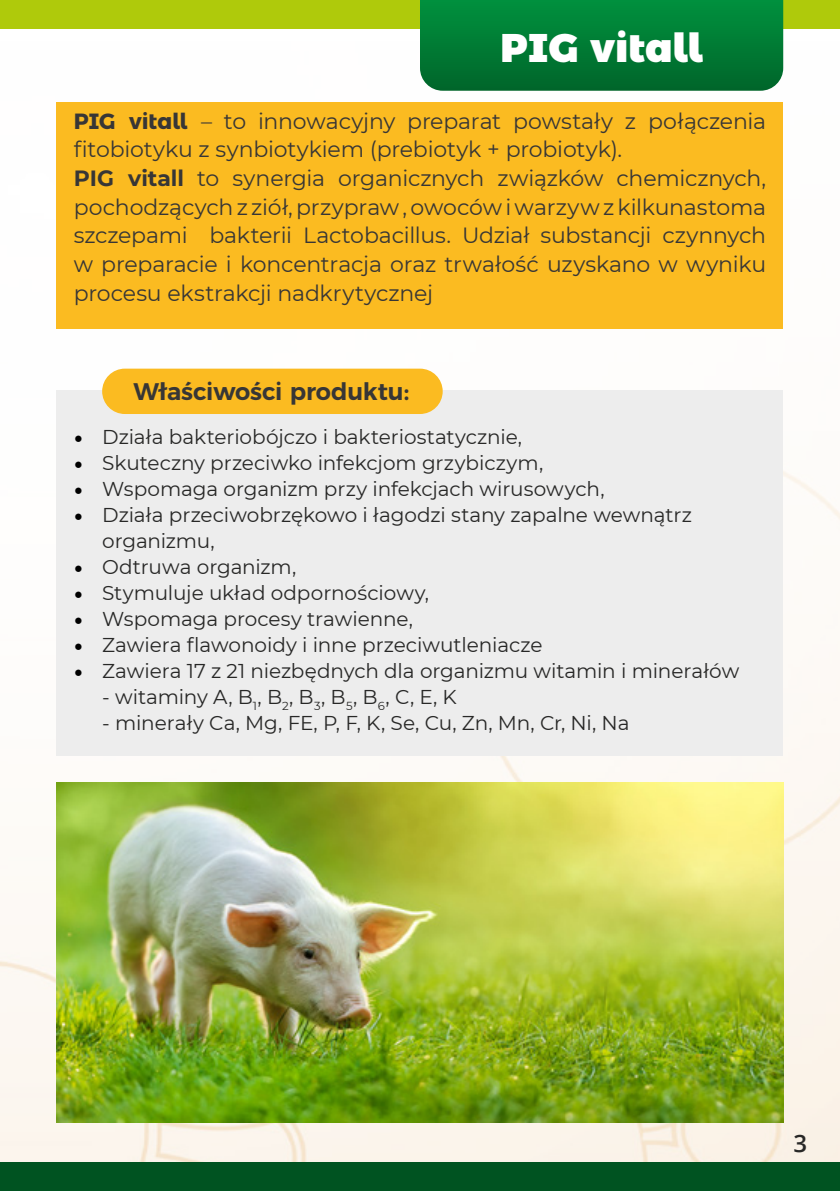
<style>
.page{position:relative;width:840px;height:1191px;background:#fff}
.page>*{position:absolute;margin:0;border:0;box-sizing:border-box;transform-origin:0 0}
.t1{font:900 40px "Montserrat Alternates";color:#fff}
.t2{font:600 24px "Montserrat";letter-spacing:-.005em;color:#373636}
.t3{font:600 24px "Open Sans";color:#282827}
.t4{font:22px/28.6px "Montserrat";letter-spacing:-.005em;color:#373636}
.t5{font:20px/26px "Montserrat";letter-spacing:-.005em;color:#282827}
.s1{font-family:"Montserrat Alternates";font-weight:700}
.s2{font-weight:700}
.s3{font-family:"Minion Pro";font-size:24px;color:#000}
</style>
<div class="page">
<img style="left:0;top:28px;width:839px;height:1134px">
<div style="left:0;top:1162px;width:839px;height:29px;background:#005321"></div>
<div style="left:0;top:0;width:839px;height:28px;background:#afca0b"></div>
<div style="left:57px;top:102px;width:725px;height:227px;background:#fbbb21"></div>
<div style="left:57px;top:390px;width:725px;height:365px;background:#ededed"></div>
<div style="left:102px;top:369px;width:340px;height:45px;background:#fbbb21;border-radius:23px"></div>
<img style="left:57px;top:782px;width:725px;height:341px">
<svg style="left:420px;top:0;width:362px;height:91px;background:#027c35"></svg>
<p class="t1" style="left:500px;top:14px;width:204px">PIG vitall</p>
<p class="t4" style="left:74px;top:106px;width:693px"><span class="s1">PIG vitall</span> – to innowacyjny preparat powstały z połączenia fitobiotyku z synbiotykiem (prebiotyk + probiotyk).</p>
<p class="t4" style="left:74px;top:163px;width:693px;text-align:justify"><span class="s2">PIG vitall</span> to synergia organicznych związków chemicznych, pochodzących z ziół, przypraw , owoców i warzyw z kilkunastoma szczepami bakterii Lactobacillus. Udział substancji czynnych w preparacie i koncentracja oraz trwałość uzyskano w wyniku procesu ekstrakcji nadkrytycznej</p>
<p class="t2" style="left:133px;top:372px;width:277px">Właściwości produktu:</p>
<p class="t5" style="left:74px;top:423px;width:449px"><span class="s3">•</span> Działa bakteriobójczo i bakteriostatycznie,</p>
<p class="t5" style="left:74px;top:449px;width:470px"><span class="s3">•</span> Skuteczny przeciwko infekcjom grzybiczym,</p>
<p class="t5" style="left:74px;top:475px;width:532px"><span class="s3">•</span> Wspomaga organizm przy infekcjach wirusowych,</p>
<p class="t5" style="left:102px;top:501px;width:591px;text-indent:-28px"><span class="s3">•</span> Działa przeciwobrzękowo i łagodzi stany zapalne wewnątrz organizmu,</p>
<p class="t5" style="left:74px;top:553px;width:224px"><span class="s3">•</span> Odtruwa organizm,</p>
<p class="t5" style="left:74px;top:579px;width:357px"><span class="s3">•</span> Stymuluje układ odpornościowy,</p>
<p class="t5" style="left:74px;top:605px;width:340px"><span class="s3">•</span> Wspomaga procesy trawienne,</p>
<p class="t5" style="left:74px;top:631px;width:470px"><span class="s3">•</span> Zawiera flawonoidy i inne przeciwutleniacze</p>
<p class="t5" style="left:74px;top:657px;width:666px"><span class="s3">•</span> Zawiera 17 z 21 niezbędnych dla organizmu witamin i minerałów</p>
<p class="t5" style="left:102px;top:683px;width:356px">- witaminy A, B<sub>1</sub>, B<sub>2</sub>, B<sub>3</sub>, B<sub>5</sub>, B<sub>6</sub>, C, E, K</p>
<p class="t5" style="left:102px;top:709px;width:528px">- minerały Ca, Mg, FE, P, F, K, Se, Cu, Zn, Mn, Cr, Ni, Na</p>
<p class="t3" style="left:793px;top:1126px;width:15px">3</p>
</div>
